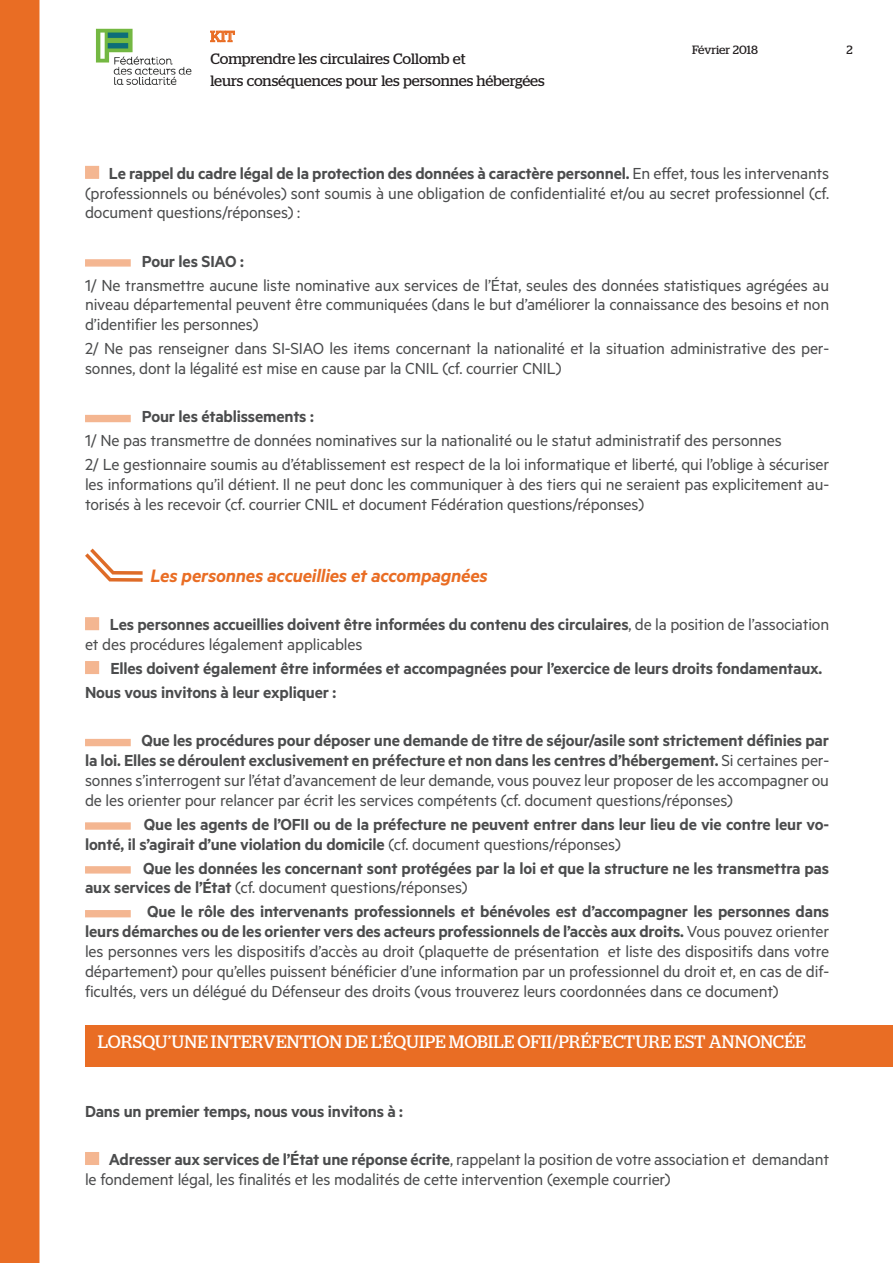
<style>
.page{position:relative;width:893px;height:1263px;background:#fff}
.page>*{position:absolute;margin:0;border:0;box-sizing:border-box;transform-origin:0 0}
.t1{font:italic 600 20.25px "Metric";letter-spacing:-.01em;color:#e96d24}
.t2{font:18px/19.8px "Metric";letter-spacing:-.01em;color:#4b4c4d;text-align:justify}
.t3{font:600 18px/19.8px "Metric";letter-spacing:-.01em;color:#4b4c4d}
.t4{font:18px "Stag";letter-spacing:.01em;color:#fff}
.t5{font:15px/22px "Stag";letter-spacing:-.005em;color:#231f20}
.t6{font:15px "Stag";color:#e96d24}
.t7{font:12px "Stag";color:#231f20}
.s1{font-weight:600}
.s2{font-weight:400}
</style>
<div class="page">
<svg style="left:210px;top:30px;width:25px;height:13px"></svg>
<img style="left:95px;top:28px;width:97px;height:57px">
<div style="left:0;top:0;width:39px;height:1263px;background:#e96d24"></div>
<div style="left:85px;top:166px;width:14px;height:13px;background:#f4b691"></div>
<svg style="left:85px;top:259px;width:46px;height:8px"></svg>
<div style="left:85px;top:415px;width:46px;height:7px;background:#f4b691"></div>
<div style="left:85px;top:617px;width:14px;height:13px;background:#f4b691"></div>
<div style="left:85px;top:661px;width:14px;height:13px;background:#f4b691"></div>
<div style="left:85px;top:739px;width:46px;height:7px;background:#f4b691"></div>
<svg style="left:85px;top:822px;width:46px;height:8px"></svg>
<svg style="left:85px;top:866px;width:46px;height:7px"></svg>
<div style="left:85px;top:910px;width:46px;height:7px;background:#f4b691"></div>
<div style="left:85px;top:1152px;width:14px;height:13px;background:#f4b691"></div>
<svg style="left:85px;top:548px;width:58px;height:34px"></svg>
<div style="left:85px;top:1025px;width:808px;height:41px;background:#e96d24"></div>
<p class="t6" style="left:210px;top:28px;width:26px">KIT</p>
<p class="t5" style="left:210px;top:47px;width:336px">Comprendre les circulaires Collomb et<br>leurs conséquences pour les personnes hébergées</p>
<p class="t7" style="left:692px;top:43px;width:67px">Février 2018</p>
<p class="t7" style="left:846px;top:43px;width:8px">2</p>
<p class="t2" style="left:85px;top:163px;width:746px;text-indent:24px"><span class="s1">Le rappel du cadre légal de la protection des données à caractère personnel.</span> En effet, tous les intervenants (professionnels ou bénévoles) sont soumis à une obligation de confidentialité et/ou au secret professionnel (cf. document questions/réponses) :</p>
<p class="t3" style="left:142px;top:251px;width:103px">Pour les SIAO :</p>
<p class="t2" style="left:85px;top:274px;width:746px">1/ Ne transmettre aucune liste nominative aux services de l’État, seules des données statistiques agrégées au niveau départemental peuvent être communiquées (dans le but d’améliorer la connaissance des besoins et non d’identifier les personnes)</p>
<p class="t2" style="left:85px;top:338px;width:746px">2/ Ne pas renseigner dans SI-SIAO les items concernant la nationalité et la situation administrative des per&shy;sonnes, dont la légalité est mise en cause par la CNIL (cf. courrier CNIL)</p>
<p class="t3" style="left:142px;top:406px;width:173px">Pour les établissements :</p>
<p class="t2" style="left:85px;top:428px;width:746px;line-height:24px">1/ Ne pas transmettre de données nominatives sur la nationalité ou le statut administratif des personnes<br>2/ Le gestionnaire soumis au d’établissement est respect de la loi informatique et liberté, qui l’oblige à sécuriser</p>
<p class="t2" style="left:85px;top:474px;width:746px">les informations qu’il détient. Il ne peut donc les communiquer à des tiers qui ne seraient pas explicitement au&shy;torisés à les recevoir (cf. courrier CNIL et document Fédération questions/réponses)</p>
<p class="t1" style="left:150px;top:564px;width:339px">Les personnes accueillies et accompagnées</p>
<p class="t3" style="left:85px;top:614px;width:746px;text-indent:25px">Les personnes accueillies doivent être informées du contenu des circulaires<span class="s2">, de la position de l’association et des procédures légalement applicables</span></p>
<p class="t3" style="left:85px;top:656px;width:739px;line-height:24px;text-indent:25px">Elles doivent également être informées et accompagnées pour l’exercice de leurs droits fondamentaux.<br>Nous vous invitons à leur expliquer :</p>
<p class="t2" style="left:85px;top:730px;width:746px;text-indent:56px"><span class="s1">Que les procédures pour déposer une demande de titre de séjour/asile sont strictement définies par la loi. Elles se déroulent exclusivement en préfecture et non dans les centres d’hébergement.</span> Si certaines per&shy;sonnes s’interrogent sur l’état d’avancement de leur demande, vous pouvez leur proposer de les accompagner ou de les orienter pour relancer par écrit les services compétents (cf. document questions/réponses)</p>
<p class="t3" style="left:85px;top:814px;width:746px;text-indent:59px">Que les agents de l’OFII ou de la préfecture ne peuvent entrer dans leur lieu de vie contre leur vo&shy;lonté, il s’agirait d’une violation du domicile <span class="s2">(cf. document questions/réponses)</span></p>
<p class="t3" style="left:85px;top:857px;width:746px;text-indent:58px">Que les données les concernant sont protégées par la loi et que la structure ne les transmettra pas aux services de l’État <span class="s2">(cf. document questions/réponses)</span></p>
<p class="t2" style="left:85px;top:901px;width:746px;text-indent:62px"><span class="s1">Que le rôle des intervenants professionnels et bénévoles est d’accompagner les personnes dans leurs démarches ou de les orienter vers des acteurs professionnels de l’accès aux droits.</span> Vous pouvez orienter les personnes vers les dispositifs d’accès au droit (plaquette de présentation et liste des dispositifs dans votre département) pour qu’elles puissent bénéficier d’une information par un professionnel du droit et, en cas de dif&shy;ficultés, vers un délégué du Défenseur des droits (vous trouverez leurs coordonnées dans ce document)</p>
<p class="t4" style="left:98px;top:1031px;width:709px">lorsqu’une intervention de l’équipe mobile ofii/préfecture est annoncée</p>
<p class="t3" style="left:85px;top:1101px;width:320px">Dans un premier temps, nous vous invitons à :</p>
<p class="t2" style="left:85px;top:1149px;width:746px;text-indent:24px"><span class="s1">Adresser aux services de l’État une réponse écrite</span>, rappelant la position de votre association et demandant le fondement légal, les finalités et les modalités de cette intervention (exemple courrier)</p>
</div>
